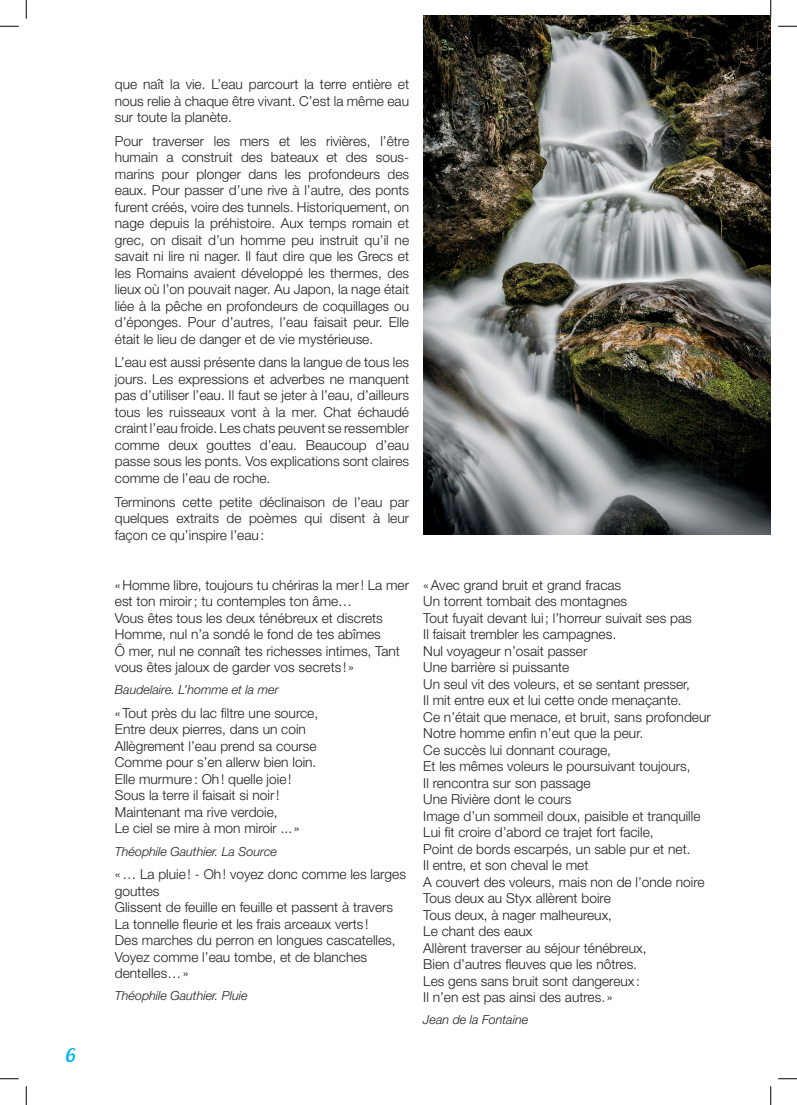
<style>
.page{position:relative;width:797px;height:1105px;background:#fff}
.page>*{position:absolute;margin:0;border:0;box-sizing:border-box;transform-origin:0 0}
.t1{font:italic 700 18.75px "Lobster Two";color:#02b5eb}
.t2{font:300 13.75px/16.5px "Helvetica Neue LT Std";color:#231f20;text-align:justify}
.t3{font:italic 300 12.5px "Helvetica Neue LT Std";color:#231f20}
</style>
<div class="page">
<img style="left:423px;top:16px;width:347px;height:518px">
<svg style="left:0;top:25px;width:19px;height:2px"></svg>
<svg style="left:778px;top:25px;width:19px;height:2px"></svg>
<svg style="left:0;top:1078px;width:19px;height:1px"></svg>
<svg style="left:778px;top:1078px;width:19px;height:1px"></svg>
<svg style="left:25px;top:0;width:2px;height:19px"></svg>
<svg style="left:25px;top:1086px;width:2px;height:19px"></svg>
<svg style="left:770px;top:0;width:1px;height:19px"></svg>
<svg style="left:770px;top:1086px;width:1px;height:19px"></svg>
<h1 class="t1" style="left:65px;top:1043px;width:12px">6</h1>
<p class="t2" style="left:115px;top:76px;width:296px">que naît la vie. L’eau parcourt la terre entière et nous relie à chaque être vivant. C’est la même eau sur toute la planète.</p>
<p class="t2" style="left:115px;top:132px;width:296px">Pour traverser les mers et les rivières, l’être humain a construit des bateaux et des sous&shy;marins pour plonger dans les profondeurs des eaux. Pour passer d’une rive à l’autre, des ponts furent créés, voire des tunnels. Historiquement, on nage depuis la préhistoire. Aux temps romain et grec, on disait d’un homme peu instruit qu’il ne savait ni lire ni nager. Il faut dire que les Grecs et les Romains avaient développé les thermes, des lieux où l’on pouvait nager. Au Japon, la nage était liée à la pêche en profondeurs de coquillages ou d’éponges. Pour d’autres, l’eau faisait peur. Elle était le lieu de danger et de vie mystérieuse.</p>
<p class="t2" style="left:115px;top:354px;width:296px">L’eau est aussi présente dans la langue de tous les jours. Les expressions et adverbes ne manquent pas d’utiliser l’eau. Il faut se jeter à l’eau, d’ailleurs tous les ruisseaux vont à la mer. Chat échaudé craint l’eau froide. Les chats peuvent se ressembler comme deux gouttes d’eau. Beaucoup d’eau passe sous les ponts. Vos explications sont claires comme de l’eau de roche.</p>
<p class="t2" style="left:115px;top:493px;width:296px">Terminons cette petite déclinaison de l’eau par quelques extraits de poèmes qui disent à leur façon ce qu’inspire l’eau:</p>
<p class="t2" style="left:115px;top:576px;width:296px;text-align:left">«Homme libre, toujours tu chériras la mer! La mer est ton miroir; tu contemples ton âme…<br>Vous êtes tous les deux ténébreux et discrets Homme, nul n’a sondé le fond de tes abîmes<br>Ô mer, nul ne connaît tes richesses intimes, Tant vous êtes jaloux de garder vos secrets ! »</p>
<p class="t3" style="left:115px;top:682px;width:165px">Baudelaire. L’homme et la mer</p>
<p class="t2" style="left:115px;top:704px;width:205px;text-align:left">«Tout près du lac filtre une source,<br>Entre deux pierres, dans un coin<br>Allègrement l’eau prend sa course<br>Comme pour s’en allerw bien loin.<br>Elle murmure: Oh! quelle joie!<br>Sous la terre il faisait si noir!<br>Maintenant ma rive verdoie,<br>Le ciel se mire à mon miroir ... »</p>
<p class="t3" style="left:115px;top:844px;width:164px">Théophile Gauthier. La Source</p>
<p class="t2" style="left:115px;top:866px;width:292px;text-align:left">«… La pluie! - Oh! voyez donc comme les larges gouttes<br>Glissent de feuille en feuille et passent à travers La tonnelle fleurie et les frais arceaux verts !<br>Des marches du perron en longues cascatelles, Voyez comme l’eau tombe, et de blanches dentelles…»</p>
<p class="t3" style="left:115px;top:988px;width:134px">Théophile Gauthier. Pluie</p>
<p class="t2" style="left:423px;top:576px;width:289px;text-align:left">«Avec grand bruit et grand fracas<br>Un torrent tombait des montagnes<br>Tout fuyait devant lui; l’horreur suivait ses pas<br>Il faisait trembler les campagnes.<br>Nul voyageur n’osait passer<br>Une barrière si puissante<br>Un seul vit des voleurs, et se sentant presser,<br>Il mit entre eux et lui cette onde menaçante.<br>Ce n’était que menace, et bruit, sans profondeur Notre homme enfin n’eut que la peur.<br>Ce succès lui donnant courage,<br>Et les mêmes voleurs le poursuivant toujours,<br>Il rencontra sur son passage<br>Une Rivière dont le cours<br>Image d’un sommeil doux, paisible et tranquille Lui fit croire d’abord ce trajet fort facile,<br>Point de bords escarpés, un sable pur et net.<br>Il entre, et son cheval le met<br>A couvert des voleurs, mais non de l’onde noire Tous deux au Styx allèrent boire<br>Tous deux, à nager malheureux,<br>Le chant des eaux<br>Allèrent traverser au séjour ténébreux,<br>Bien d’autres fleuves que les nôtres.<br>Les gens sans bruit sont dangereux :<br>Il n’en est pas ainsi des autres. »</p>
<p class="t3" style="left:423px;top:1012px;width:106px">Jean de la Fontaine</p>
</div>
